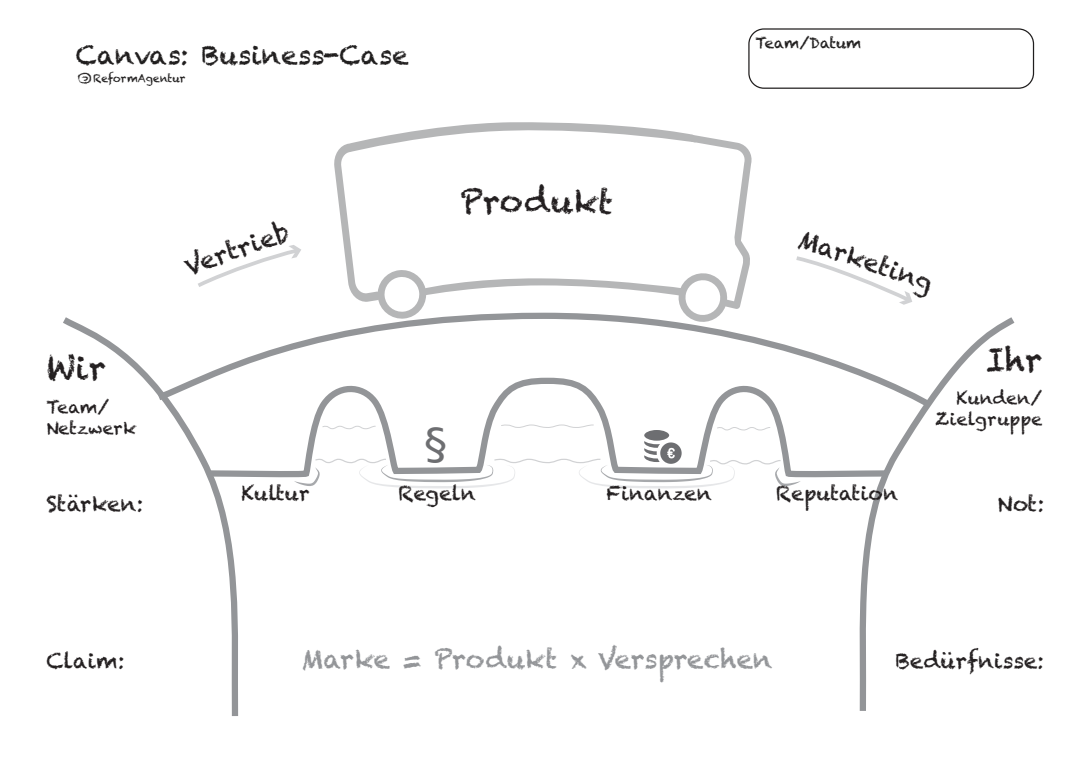
<style>
.page{position:relative;width:1088px;height:780px;background:#fff}
.page>*{position:absolute;margin:0;border:0;box-sizing:border-box;transform-origin:0 0}
.t1{font:42.5px "DejaVu Sans";color:#6d6e71;scale:1.12 1}
.t2{font:32.5px "Chalkduster";color:#231f20}
.t3{font:26.25px "Chalkduster";color:#939598}
.t4{font:26.25px "Chalkduster";color:#201e1e}
.t5{font:25px "Chalkduster";color:#231f20}
.t6{font:21.25px "Chalkduster";color:#231f20}
.t7{font:20px "Chalkduster";color:#231f20}
.t8{font:17.5px/21.2px "Chalkduster";color:#231f20}
.t9{font:15px "Chalkduster";letter-spacing:-.02em;color:#201e1e}
.t10{font:11px "Chalkduster";color:#201e1e}
</style>
<div class="page">
<svg style="left:334px;top:122px;width:359px;height:180px"></svg>
<svg style="left:63px;top:317px;width:176px;height:399px"></svg>
<svg style="left:859px;top:317px;width:156px;height:394px"></svg>
<svg style="left:151px;top:317px;width:783px;height:93px"></svg>
<svg style="left:203px;top:374px;width:689px;height:109px"></svg>
<svg style="left:321px;top:425px;width:55px;height:5px"></svg>
<svg style="left:716px;top:426px;width:55px;height:5px"></svg>
<svg style="left:500px;top:423px;width:95px;height:6px"></svg>
<div style="left:644px;top:430px;width:25px;height:10px;background:#6d6e71;border-radius:50%"></div>
<svg style="left:294px;top:441px;width:507px;height:47px"></svg>
<svg style="left:198px;top:245px;width:103px;height:42px"></svg>
<svg style="left:796px;top:256px;width:116px;height:49px"></svg>
<div style="left:748px;top:28px;width:286px;height:61px;border:1px solid #201e1e;border-radius:15px"></div>
<svg style="left:376px;top:135px;width:375px;height:187px"></svg>
<p class="t4" style="left:76px;top:40px;width:334px">Canvas: Business-Case</p>
<p class="t10" style="left:93px;top:72px;width:94px">ReformAgentur</p>
<p class="t9" style="left:92px;top:87px;width:16px;rotate:-180deg">©</p>
<h2 class="t2" style="left:46px;top:349px;width:61px">Wir</h2>
<p class="t5" style="left:180px;top:253px;width:111px;rotate:-19deg">Vertrieb</p>
<h2 class="t2" style="left:525px;top:182px;width:27px">d</h2>
<p class="t9" style="left:755px;top:34px;width:107px">Team/Datum</p>
<p class="t5" style="left:804px;top:224px;width:142px;rotate:19deg">Marketing</p>
<h2 class="t2" style="left:986px;top:340px;width:58px">Ihr</h2>
<p class="t8" style="left:46px;top:396px;width:91px">Team/<br>Netzwerk</p>
<p class="t8" style="left:935px;top:387px;width:108px;text-align:right">Kunden/<br>Zielgruppe</p>
<h1 class="t1" style="left:424px;top:409px;width:23px">§</h1>
<p class="t6" style="left:46px;top:490px;width:99px">Stärken:</p>
<p class="t6" style="left:46px;top:648px;width:80px">Claim:</p>
<p class="t7" style="left:241px;top:481px;width:70px">Kultur</p>
<p class="t7" style="left:398px;top:481px;width:79px">Regeln</p>
<p class="t7" style="left:607px;top:481px;width:107px">Finanzen</p>
<p class="t7" style="left:776px;top:481px;width:124px">Reputation</p>
<p class="t6" style="left:997px;top:490px;width:48px">Not:</p>
<p class="t3" style="left:301px;top:643px;width:473px">Marke = Produkt x Versprechen</p>
<p class="t6" style="left:896px;top:648px;width:150px">Bedürfnisse:</p>
</div>
